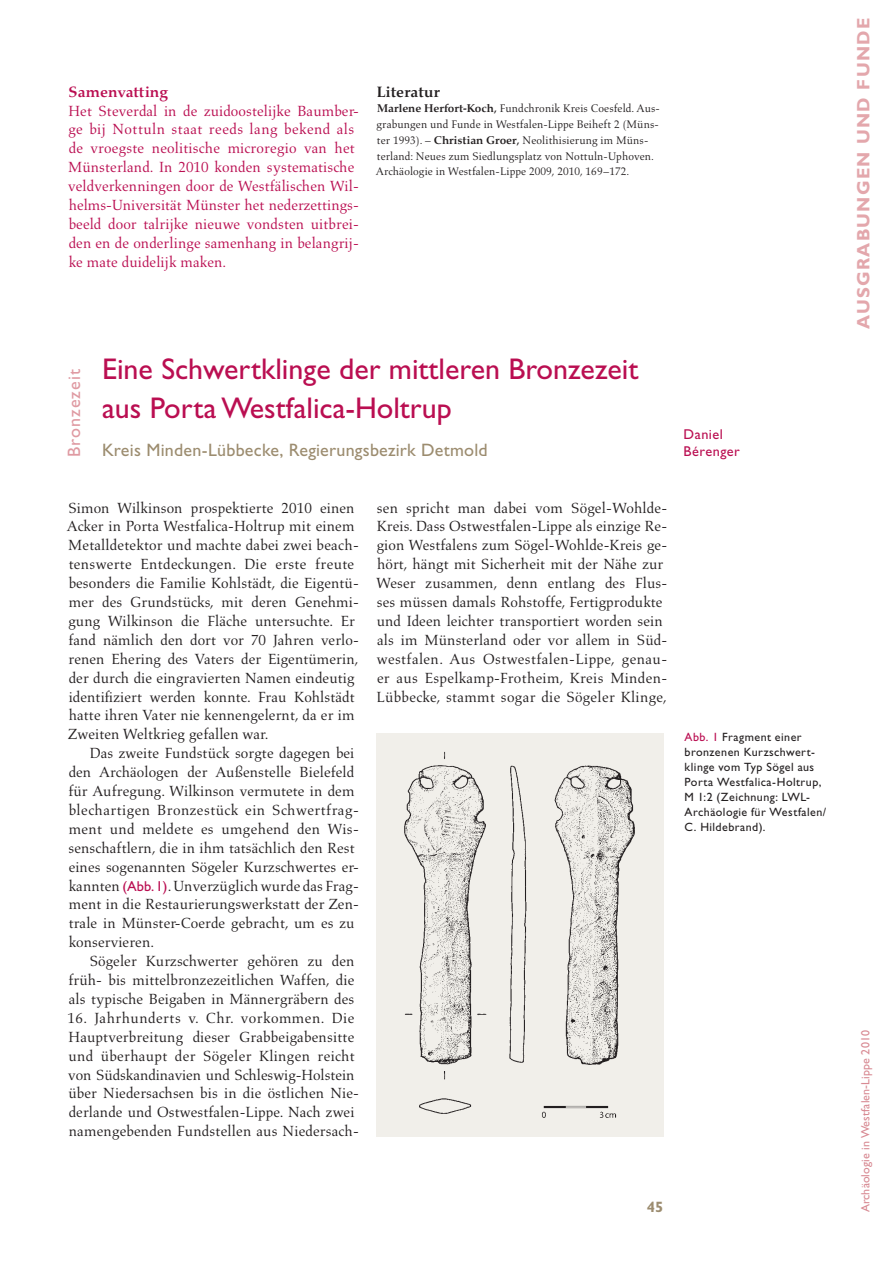
<style>
.page{position:relative;width:893px;height:1263px;background:#fff}
.page>*{position:absolute;margin:0;border:0;box-sizing:border-box;transform-origin:0 0}
.t1{font:30px/39px "Gill Sans Std";color:#ba0e51}
.t2{font:18px "Gill Sans Std";letter-spacing:.01em;color:#9c8c6f}
.t3{font:18px "Gill Sans Std Bold 4";letter-spacing:.07em;color:#e3a7ac}
.t4{font:18px "Gill Sans Std";letter-spacing:.06em;color:#df9aa2}
.t5{font:15px/18.9px "Aldus LT Std";letter-spacing:.005em;color:#231f20}
.t6{font:15px/18.9px "Aldus LT Std";letter-spacing:.005em;color:#ba0e51}
.t7{font:700 15px "Aldus Nova";letter-spacing:.015em;color:#ba0e51}
.t8{font:700 15px "Aldus Nova";letter-spacing:.015em;color:#231f20}
.t9{font:700 15px "Gill Sans Std";color:#9c8c6f}
.t10{font:14.25px/17.1px "Gill Sans Std";letter-spacing:.03em;color:#ba0e51}
.t11{font:12px/15px "Gill Sans Std";letter-spacing:.035em;color:#231f20}
.t12{font:12px "Gill Sans Std 4";letter-spacing:.01em;color:#d88a93}
.t13{font:11.25px/15.8px "Aldus LT Std";letter-spacing:.01em;color:#231f20}
.s1{font-family:"Aldus Nova";font-weight:700}
.s2{font-family:"Gill Sans Std";font-size:14.4px;color:#ba0e51}
.s3{color:#ba0e51}
</style>
<div class="page">
<img style="left:376px;top:733px;width:285px;height:403px">
<p class="t7" style="left:69px;top:83px;width:101px">Samenvatting</p>
<p class="t6" style="left:68px;top:101px;width:292px">Het Steverdal in de zuidoostelijke Baumber&shy;ge bij Nottuln staat reeds lang bekend als de vroegste neolitische microregio van het Münsterland. In 2010 konden systematische veldverkenningen door de Westfälischen Wil&shy;helms-Universität Münster het nederzettings&shy;beeld door talrijke nieuwe vondsten uitbrei&shy;den en de onderlinge samenhang in belangrij&shy;ke mate duidelijk maken.</p>
<p class="t8" style="left:377px;top:83px;width:65px">Literatur</p>
<p class="t13" style="left:376px;top:101px;width:286px"><span class="s1">Marlene Herfort-Koch,</span> Fundchronik Kreis Coesfeld. Aus&shy;grabungen und Funde in Westfalen-Lippe Beiheft 2 (Müns&shy;ter 1993). – <span class="s1">Christian Groer,</span> Neolithisierung im Müns&shy;terland: Neues zum Siedlungsplatz von Nottuln-Uphoven.<br>Archäologie in Westfalen-Lippe 2009, 2010, 169–172.</p>
<p class="t4" style="left:64px;top:457px;width:89px;rotate:-90deg">Bronzezeit</p>
<h1 class="t1" style="left:102px;top:349px;width:538px">Eine Schwertklinge der mittleren Bronzezeit aus Porta Westfalica-Holtrup</h1>
<p class="t2" style="left:102px;top:439px;width:387px">Kreis Minden-Lübbecke, Regierungsbezirk Detmold</p>
<p class="t5" style="left:67px;top:498px;width:294px">Simon Wilkinson prospektierte 2010 einen Acker in Porta Westfalica-Holtrup mit einem Metalldetektor und machte dabei zwei beach&shy;tenswerte Entdeckungen. Die erste freute besonders die Familie Kohlstädt, die Eigentü&shy;mer des Grundstücks, mit deren Genehmi&shy;gung Wilkinson die Fläche untersuchte. Er fand nämlich den dort vor 70 Jahren verlo&shy;renen Ehering des Vaters der Eigentümerin, der durch die eingravierten Namen eindeutig identifiziert werden konnte. Frau Kohlstädt hatte ihren Vater nie kennengelernt, da er im Zweiten Weltkrieg gefallen war.</p>
<p class="t5" style="left:68px;top:744px;width:292px;text-indent:21px">Das zweite Fundstück sorgte dagegen bei den Archäologen der Außenstelle Bielefeld für Aufregung. Wilkinson vermutete in dem blechartigen Bronzestück ein Schwertfrag&shy;ment und meldete es umgehend den Wis&shy;senschaftlern, die in ihm tatsächlich den Rest eines sogenannten Sögeler Kurzschwertes er&shy;kannten <span class="s2">(Abb. 1)</span>. Unverzüglich wurde das Frag&shy;ment in die Restaurierungswerkstatt der Zen&shy;trale in Münster-Coerde gebracht, um es zu konservieren.</p>
<p class="t5" style="left:68px;top:952px;width:288px;text-align:justify;text-indent:21px">Sögeler Kurzschwerter gehören zu den früh- bis mittelbronzezeitlichen Waffen, die als typische Beigaben in Männergräbern des</p>
<p class="t5" style="left:68px;top:1009px;width:293px">16. Jahrhunderts v. Chr. vorkommen. Die Hauptverbreitung dieser Grabbeigabensitte und überhaupt der Sögeler Klingen reicht von Südskandinavien und Schleswig-Holstein über Niedersachsen bis in die östlichen Nie&shy;derlande und Ostwestfalen-Lippe. Nach zwei namengebenden Fundstellen aus Niedersach-</p>
<p class="t5" style="left:376px;top:498px;width:293px">sen spricht man dabei vom Sögel-Wohlde-Kreis. Dass Ostwestfalen-Lippe als einzige Re&shy;gion Westfalens zum Sögel-Wohlde-Kreis ge&shy;hört, hängt mit Sicherheit mit der Nähe zur Weser zusammen, denn entlang des Flus&shy;ses müssen damals Rohstoffe, Fertigprodukte und Ideen leichter transportiert worden sein als im Münsterland oder vor allem in Süd&shy;westfalen. Aus Ostwestfalen-Lippe, genau&shy;er aus Espelkamp-Frotheim, Kreis Minden-Lübbecke, stammt sogar die Sögeler Klinge,</p>
<p class="t10" style="left:684px;top:426px;width:58px">Daniel<br>Bérenger</p>
<p class="t11" style="left:685px;top:729px;width:143px"><span class="s3">Abb. 1</span> Fragment einer bronzenen Kurzschwert&shy;klinge vom Typ Sögel aus<br>Porta Westfalica-Holtrup,<br>M 1:2 (Zeichnung: LWL-<br>Archäologie für Westfalen/<br>C. Hildebrand).</p>
<p class="t9" style="left:647px;top:1198px;width:18px">45</p>
<p class="t3" style="left:853px;top:329px;width:312px;rotate:-90deg">AUSGRABUNGEN UND FUNDE</p>
<p class="t12" style="left:859px;top:1212px;width:184px;rotate:-90deg">Archäologie in Westfalen-Lippe 2010</p>
</div>
